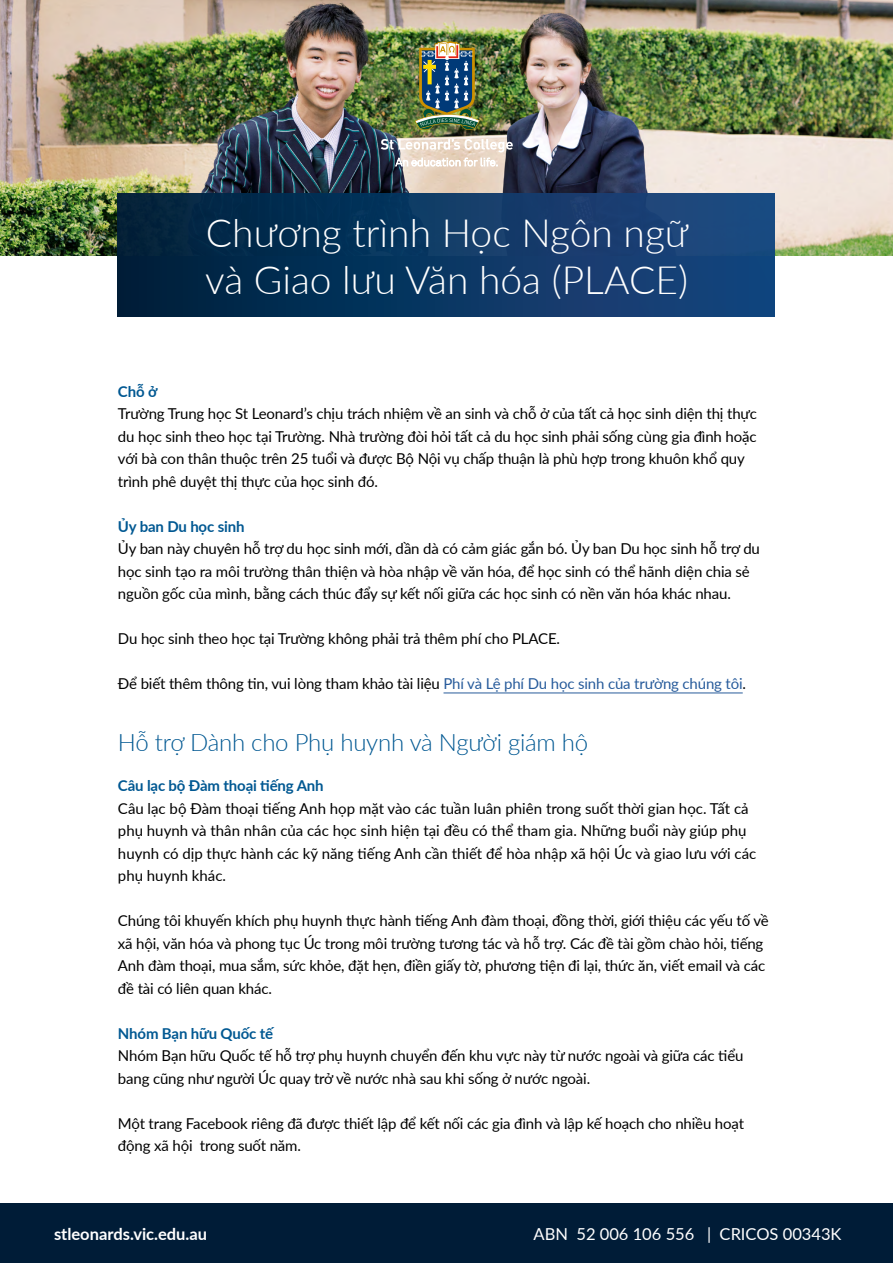
<style>
.page{position:relative;width:893px;height:1263px;background:#fff}
.page>*{position:absolute;margin:0;border:0;box-sizing:border-box;transform-origin:0 0}
.t1{font:300 39px/46.8px "Lato";color:#fff}
.t2{font:300 24px "Lato";letter-spacing:-.01em;color:#005892}
.t3{font:16.5px "Lato";color:#fff}
.t4{font:700 16.5px "Lato";color:#fff}
.t5{font:15px/22.5px "Lato";letter-spacing:-.01em;color:#000}
.t6{font:700 15px "Lato";letter-spacing:-.01em;color:#005892}
.s1{color:#275b9b}
</style>
<div class="page">
<img style="left:0;top:0;width:893px;height:255px">
<div style="left:0;top:1203px;width:893px;height:60px;background:#001c37"></div>
<div style="left:118px;top:193px;width:657px;height:124px;background:linear-gradient(to right,#00223d,#1d4984)"></div>
<svg style="left:381px;top:139px;width:132px;height:13px"></svg>
<img style="left:415px;top:41px;width:65px;height:91px">
<svg style="left:395px;top:158px;width:103px;height:8px"></svg>
<hr style="left:443px;top:693px;width:300px;height:1px;background:#275b9b">
<h1 class="t1" style="left:205px;top:209px;width:485px">Chương trình Học Ngôn ngữ và Giao lưu Văn hóa (PLACE)</h1>
<p class="t6" style="left:118px;top:380px;width:41px">Chỗ ở</p>
<p class="t5" style="left:118px;top:402px;width:640px">Trường Trung học St Leonard’s chịu trách nhiệm về an sinh và chỗ ở của tất cả học sinh diện thị thực du học sinh theo học tại Trường. Nhà trường đòi hỏi tất cả du học sinh phải sống cùng gia đình hoặc với bà con thân thuộc trên 25 tuổi và được Bộ Nội vụ chấp thuận là phù hợp trong khuôn khổ quy trình phê duyệt thị thực của học sinh đó.</p>
<p class="t6" style="left:118px;top:515px;width:128px">Ủy ban Du học sinh</p>
<p class="t5" style="left:118px;top:537px;width:643px">Ủy ban này chuyên hỗ trợ du học sinh mới, dần dà có cảm giác gắn bó. Ủy ban Du học sinh hỗ trợ du học sinh tạo ra môi trường thân thiện và hòa nhập về văn hóa, để học sinh có thể hãnh diện chia sẻ nguồn gốc của mình, bằng cách thúc đẩy sự kết nối giữa các học sinh có nền văn hóa khác nhau.</p>
<p class="t5" style="left:118px;top:627px;width:444px">Du học sinh theo học tại Trường không phải trả thêm phí cho PLACE.</p>
<p class="t5" style="left:118px;top:672px;width:630px">Để biết thêm thông tin, vui lòng tham khảo tài liệu <span class="s1">Phí và Lệ phí Du học sinh của trường chúng tôi</span>.</p>
<h2 class="t2" style="left:118px;top:726px;width:472px">Hỗ trợ Dành cho Phụ huynh và Người giám hộ</h2>
<p class="t6" style="left:118px;top:774px;width:207px">Câu lạc bộ Đàm thoại tiếng Anh</p>
<p class="t5" style="left:118px;top:796px;width:640px">Câu lạc bộ Đàm thoại tiếng Anh họp mặt vào các tuần luân phiên trong suốt thời gian học. Tất cả phụ huynh và thân nhân của các học sinh hiện tại đều có thể tham gia. Những buổi này giúp phụ huynh có dịp thực hành các kỹ năng tiếng Anh cần thiết để hòa nhập xã hội Úc và giao lưu với các phụ huynh khác.</p>
<p class="t5" style="left:118px;top:909px;width:652px">Chúng tôi khuyến khích phụ huynh thực hành tiếng Anh đàm thoại, đồng thời, giới thiệu các yếu tố về xã hội, văn hóa và phong tục Úc trong môi trường tương tác và hỗ trợ. Các đề tài gồm chào hỏi, tiếng Anh đàm thoại, mua sắm, sức khỏe, đặt hẹn, điền giấy tờ, phương tiện đi lại, thức ăn, viết email và các đề tài có liên quan khác.</p>
<p class="t6" style="left:118px;top:1022px;width:157px">Nhóm Bạn hữu Quốc tế</p>
<p class="t5" style="left:118px;top:1044px;width:627px">Nhóm Bạn hữu Quốc tế hỗ trợ phụ huynh chuyển đến khu vực này từ nước ngoài và giữa các tiểu bang cũng như người Úc quay trở về nước nhà sau khi sống ở nước ngoài.</p>
<p class="t5" style="left:118px;top:1111px;width:628px">Một trang Facebook riêng đã được thiết lập để kết nối các gia đình và lập kế hoạch cho nhiều hoạt động xã hội trong suốt năm.</p>
<p class="t4" style="left:54px;top:1222px;width:155px">stleonards.vic.edu.au</p>
<p class="t3" style="left:534px;top:1222px;width:309px">ABN 52 006 106 556 | CRICOS 00343K</p>
</div>
